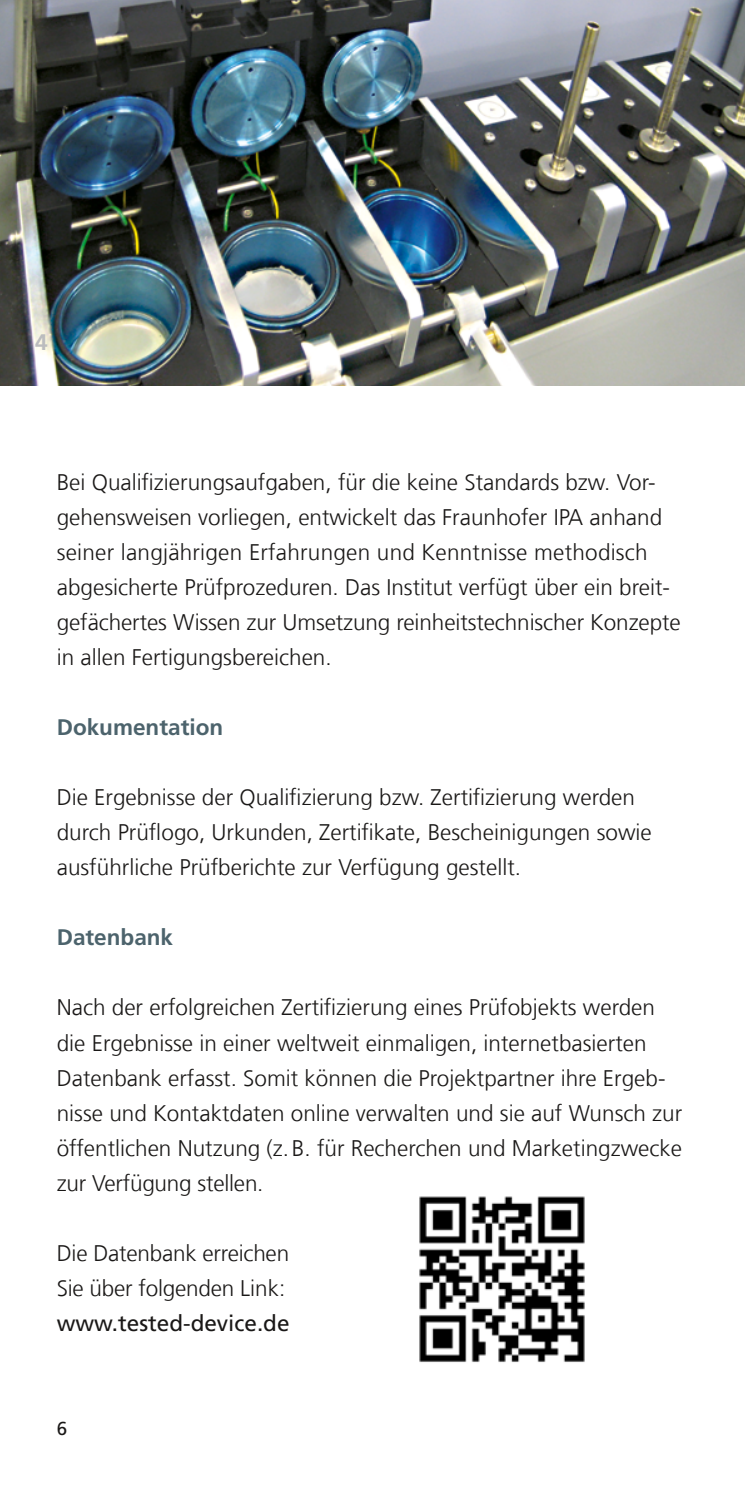
<style>
.page{position:relative;width:745px;height:1489px;background:#fff}
.page>*{position:absolute;margin:0;border:0;box-sizing:border-box;transform-origin:0 0}
.t1{font:300 22.5px/35px "Frutiger LT Com";color:#1a1817}
.t2{font:700 22.5px "Frutiger LT Com";color:#4c636c}
.t3{font:22.5px "Frutiger LT Com";color:#1a1817}
.t4{font:700 22.5px "Frutiger LT Com";color:#bbbcbe}
.t5{font:18.75px "Frutiger LT Com";color:#1a1817}
</style>
<div class="page">
<img style="left:419px;top:1196px;width:166px;height:167px">
<img style="left:0;top:0;width:744px;height:385px">
<p class="t4" style="left:35px;top:329px;width:14px">4</p>
<p class="t1" style="left:57px;top:465px;width:625px">Bei Qualifizierungsaufgaben, für die keine Standards bzw. Vor&shy;gehensweisen vorliegen, entwickelt das Fraunhofer IPA anhand seiner langjährigen Erfahrungen und Kenntnisse methodisch abgesicherte Prüfprozeduren. Das Institut verfügt über ein breit&shy;gefächertes Wissen zur Umsetzung reinheitstechnischer Konzepte in allen Fertigungsbereichen.</p>
<p class="t2" style="left:57px;top:714px;width:168px">Dokumentation</p>
<p class="t1" style="left:57px;top:780px;width:596px">Die Ergebnisse der Qualifizierung bzw. Zertifizierung werden durch Prüflogo, Urkunden, Zertifikate, Bescheinigungen sowie ausführliche Prüfberichte zur Verfügung gestellt.</p>
<p class="t2" style="left:57px;top:924px;width:118px">Datenbank</p>
<p class="t1" style="left:57px;top:990px;width:626px">Nach der erfolgreichen Zertifizierung eines Prüfobjekts werden die Ergebnisse in einer weltweit einmaligen, internetbasierten Datenbank erfasst. Somit können die Projektpartner ihre Ergeb&shy;nisse und Kontaktdaten online verwalten und sie auf Wunsch zur öffentlichen Nutzung (z.B. für Recherchen und Marketingzwecke zur Verfügung stellen.</p>
<p class="t1" style="left:57px;top:1235px;width:234px">Die Datenbank erreichen<br>Sie über folgenden Link:</p>
<p class="t3" style="left:57px;top:1309px;width:234px">www.tested-device.de</p>
<p class="t5" style="left:57px;top:1417px;width:12px">6</p>
</div>
